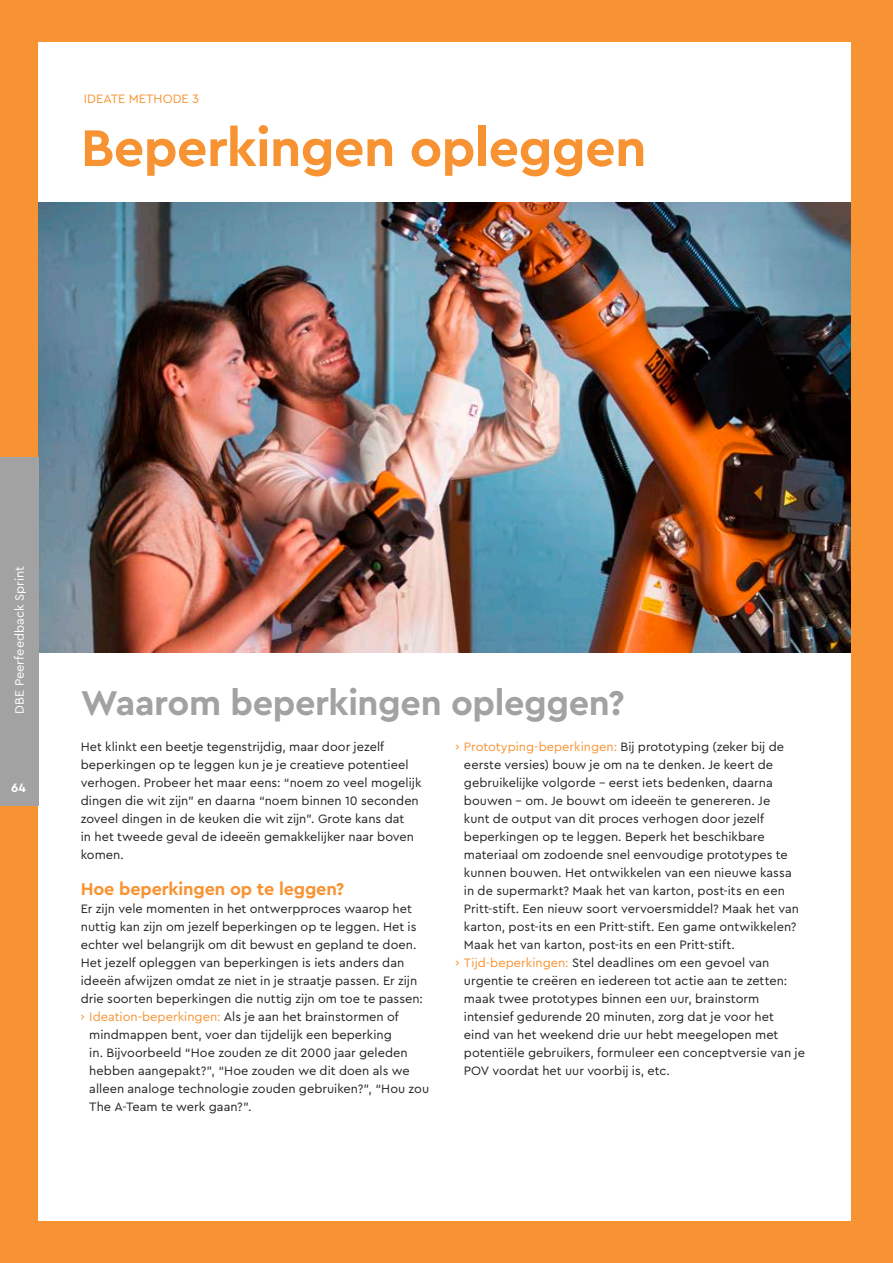
<style>
.page{position:relative;width:893px;height:1263px;background:#f79332}
.page>*{position:absolute;margin:0;border:0;box-sizing:border-box;transform-origin:0 0}
.t1{font:700 54px "Cera PRO";letter-spacing:-.015em;color:#f79332}
.t2{font:700 36px "Cera PRO";letter-spacing:-.01em;color:#a2a2a3}
.tussenkop{font:700 18px "Cera PRO";letter-spacing:-.01em;color:#f79332}
.t3{font:12.75px/18px "Cera PRO";letter-spacing:.005em;color:#231f20}
.t4{font:12.75px "Cera PRO";letter-spacing:.005em;color:#fff}
.t5{font:12.75px "Cera PRO";letter-spacing:.005em;color:#f79332}
.t6{font:700 12.75px "Cera PRO";color:#fff}
.s1{color:#f79332}
</style>
<div class="page">
<div style="left:38px;top:43px;width:812px;height:1178px;background:#fff"></div>
<img style="left:38px;top:202px;width:812px;height:450px">
<div style="left:0;top:457px;width:38px;height:349px;background:#a2a2a3"></div>
<p class="t5" style="left:84px;top:90px;width:117px">IDEATE METHODE 3</p>
<p class="t1" style="left:81px;top:112px;width:567px">Beperkingen opleggen</p>
<p class="t4" style="left:11px;top:714px;width:149px;rotate:-90deg">DBE Peerfeedback Sprint</p>
<p class="t6" style="left:11px;top:779px;width:16px">64</p>
<p class="t2" style="left:81px;top:679px;width:545px">Waarom beperkingen opleggen?</p>
<p class="t3" style="left:81px;top:737px;width:342px">Het klinkt een beetje tegenstrijdig, maar door jezelf beperkingen op te leggen kun je je creatieve potentieel verhogen. Probeer het maar eens: “noem zo veel mogelijk dingen die wit zijn” en daarna “noem binnen 10 seconden zoveel dingen in de keuken die wit zijn”. Grote kans dat<br>in het tweede geval de ideeën gemakkelijker naar boven komen.</p>
<p class="tussenkop" style="left:81px;top:877px;width:265px">Hoe beperkingen op te leggen?</p>
<p class="t3" style="left:81px;top:899px;width:344px">Er zijn vele momenten in het ontwerpproces waarop het nuttig kan zijn om jezelf beperkingen op te leggen. Het is echter wel belangrijk om dit bewust en gepland te doen.<br>Het jezelf opleggen van beperkingen is iets anders dan ideeën afwijzen omdat ze niet in je straatje passen. Er zijn drie soorten beperkingen die nuttig zijn om toe te passen:</p>
<p class="t3" style="left:89px;top:1007px;width:341px;text-indent:-9px"><span class="s1">› Ideation-beperkingen:</span> Als je aan het brainstormen of mindmappen bent, voer dan tijdelijk een beperking<br>in. Bijvoorbeeld “Hoe zouden ze dit 2000 jaar geleden hebben aangepakt?”, “Hoe zouden we dit doen als we alleen analoge technologie zouden gebruiken?”, “Hou zou The A-Team te werk gaan?”.</p>
<p class="t3" style="left:464px;top:737px;width:337px;text-indent:-9px"><span class="s1">› Prototyping-beperkingen:</span> Bij prototyping (zeker bij de eerste versies) bouw je om na te denken. Je keert de gebruikelijke volgorde - eerst iets bedenken, daarna bouwen - om. Je bouwt om ideeën te genereren. Je<br>kunt de output van dit proces verhogen door jezelf beperkingen op te leggen. Beperk het beschikbare materiaal om zodoende snel eenvoudige prototypes te kunnen bouwen. Het ontwikkelen van een nieuwe kassa in de supermarkt? Maak het van karton, post-its en een Pritt-stift. Een nieuw soort vervoersmiddel? Maak het van karton, post-its en een Pritt-stift. Een game ontwikkelen?<br>Maak het van karton, post-its en een Pritt-stift.</p>
<p class="t3" style="left:464px;top:953px;width:342px;text-indent:-9px"><span class="s1">› Tijd-beperkingen:</span> Stel deadlines om een gevoel van urgentie te creëren en iedereen tot actie aan te zetten: maak twee prototypes binnen een uur, brainstorm intensief gedurende 20 minuten, zorg dat je voor het<br>eind van het weekend drie uur hebt meegelopen met potentiële gebruikers, formuleer een conceptversie van je POV voordat het uur voorbij is, etc.</p>
</div>
